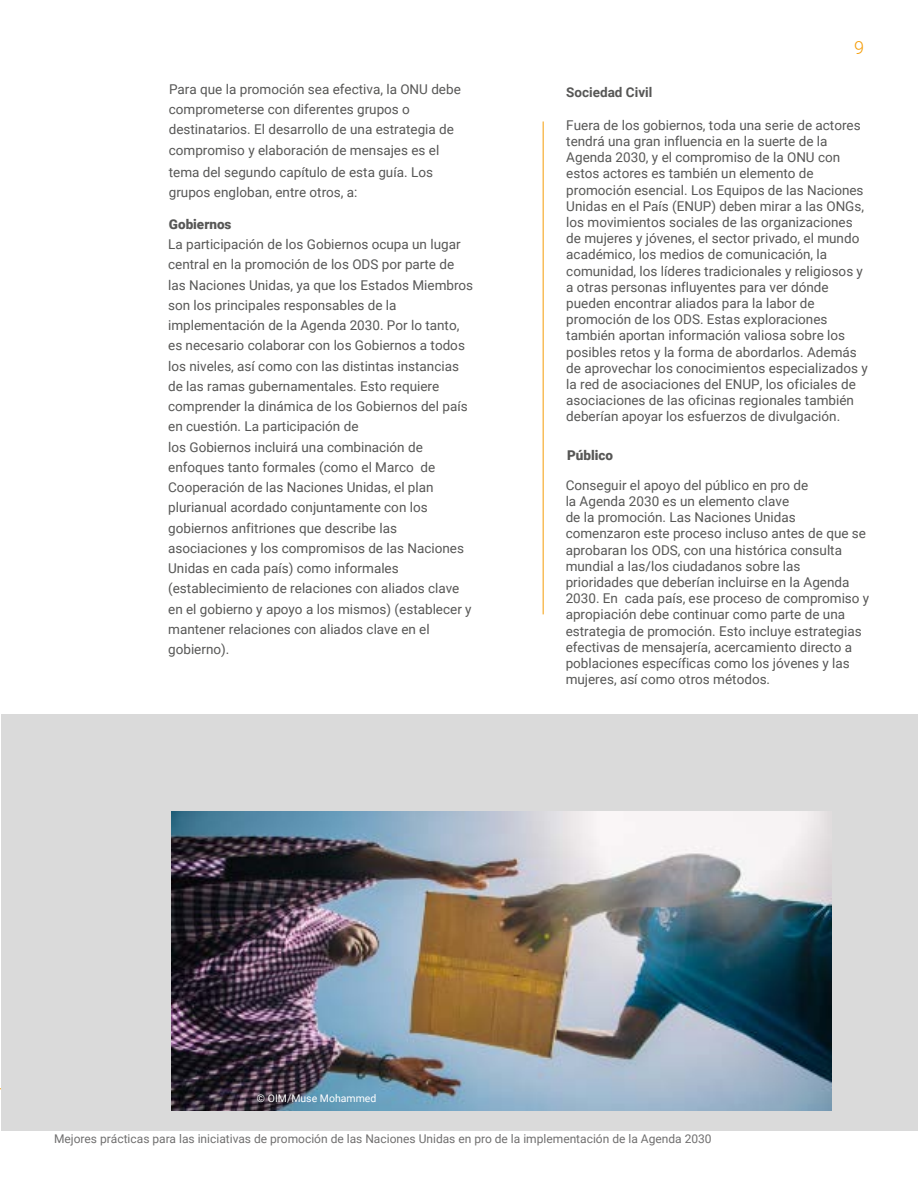
<style>
.page{position:relative;width:918px;height:1188px;background:#fff}
.page>*{position:absolute;margin:0;border:0;box-sizing:border-box;transform-origin:0 0}
.t1{font:300 18px "Roboto";color:#f59d08}
.t2{font:13.5px/16.2px "Roboto";color:#575756}
.t3{font:900 13.5px "Roboto";color:#575756}
.t4{font:700 13.5px "Roboto";color:#575756}
.t5{font:12px "Roboto";color:#706f6f}
.t6{font:10.5px "Roboto";color:#fff}
</style>
<div class="page">
<hr style="left:0;top:1089px;width:918px;height:1px;background:#f59d08">
<div style="left:1px;top:714px;width:917px;height:416px;background:#dadada"></div>
<img style="left:172px;top:812px;width:659px;height:299px">
<hr style="left:543px;top:122px;width:1px;height:492px;background:#f59d08">
<p class="t2" style="left:169px;top:79px;width:294px;line-height:20.2px">Para que la promoción sea efectiva, la ONU debe comprometerse con diferentes grupos o destinatarios. El desarrollo de una estrategia de compromiso y elaboración de mensajes es el</p>
<p class="t2" style="left:169px;top:161px;width:266px;line-height:21px">tema del segundo capítulo de esta guía. Los grupos engloban, entre otros, a:</p>
<p class="t3" style="left:169px;top:215px;width:64px">Gobiernos</p>
<p class="t2" style="left:168px;top:234px;width:307px;line-height:20.2px">La participación de los Gobiernos ocupa un lugar central en la promoción de los ODS por parte de las Naciones Unidas, ya que los Estados Miembros son los principales responsables de la implementación de la Agenda 2030. Por lo tanto, es necesario colaborar con los Gobiernos a todos los niveles, así como con las distintas instancias de las ramas gubernamentales. Esto requiere comprender la dinámica de los Gobiernos del país en cuestión. La participación de<br>los Gobiernos incluirá una combinación de enfoques tanto formales (como el Marco de Cooperación de las Naciones Unidas, el plan plurianual acordado conjuntamente con los gobiernos anfitriones que describe las asociaciones y los compromisos de las Naciones Unidas en cada país) como informales (establecimiento de relaciones con aliados clave en el gobierno y apoyo a los mismos) (establecer y mantener relaciones con aliados clave en el gobierno).</p>
<h1 class="t1" style="left:854px;top:35px;width:11px">9</h1>
<p class="t4" style="left:566px;top:83px;width:88px">Sociedad Civil</p>
<p class="t2" style="left:566px;top:116px;width:303px">Fuera de los gobiernos, toda una serie de actores tendrá una gran influencia en la suerte de la Agenda 2030, y el compromiso de la ONU con estos actores es también un elemento de promoción esencial. Los Equipos de las Naciones Unidas en el País (ENUP) deben mirar a las ONGs, los movimientos sociales de las organizaciones de mujeres y jóvenes, el sector privado, el mundo académico, los medios de comunicación, la comunidad, los líderes tradicionales y religiosos y a otras personas influyentes para ver dónde pueden encontrar aliados para la labor de promoción de los ODS. Estas exploraciones también aportan información valiosa sobre los posibles retos y la forma de abordarlos. Además de aprovechar los conocimientos especializados y la red de asociaciones del ENUP, los oficiales de asociaciones de las oficinas regionales también deberían apoyar los esfuerzos de divulgación.</p>
<p class="t3" style="left:567px;top:446px;width:48px">Público</p>
<p class="t2" style="left:566px;top:476px;width:305px">Conseguir el apoyo del público en pro de<br>la Agenda 2030 es un elemento clave<br>de la promoción. Las Naciones Unidas comenzaron este proceso incluso antes de que se aprobaran los ODS, con una histórica consulta mundial a las/los ciudadanos sobre las prioridades que deberían incluirse en la Agenda 2030. En cada país, ese proceso de compromiso y apropiación debe continuar como parte de una estrategia de promoción. Esto incluye estrategias efectivas de mensajería, acercamiento directo a poblaciones específicas como los jóvenes y las mujeres, así como otros métodos.</p>
<p class="t6" style="left:257px;top:1091px;width:121px">© OIM/Muse Mohammed</p>
<p class="t5" style="left:54px;top:1130px;width:659px">Mejores prácticas para las iniciativas de promoción de las Naciones Unidas en pro de la implementación de la Agenda 2030</p>
</div>
